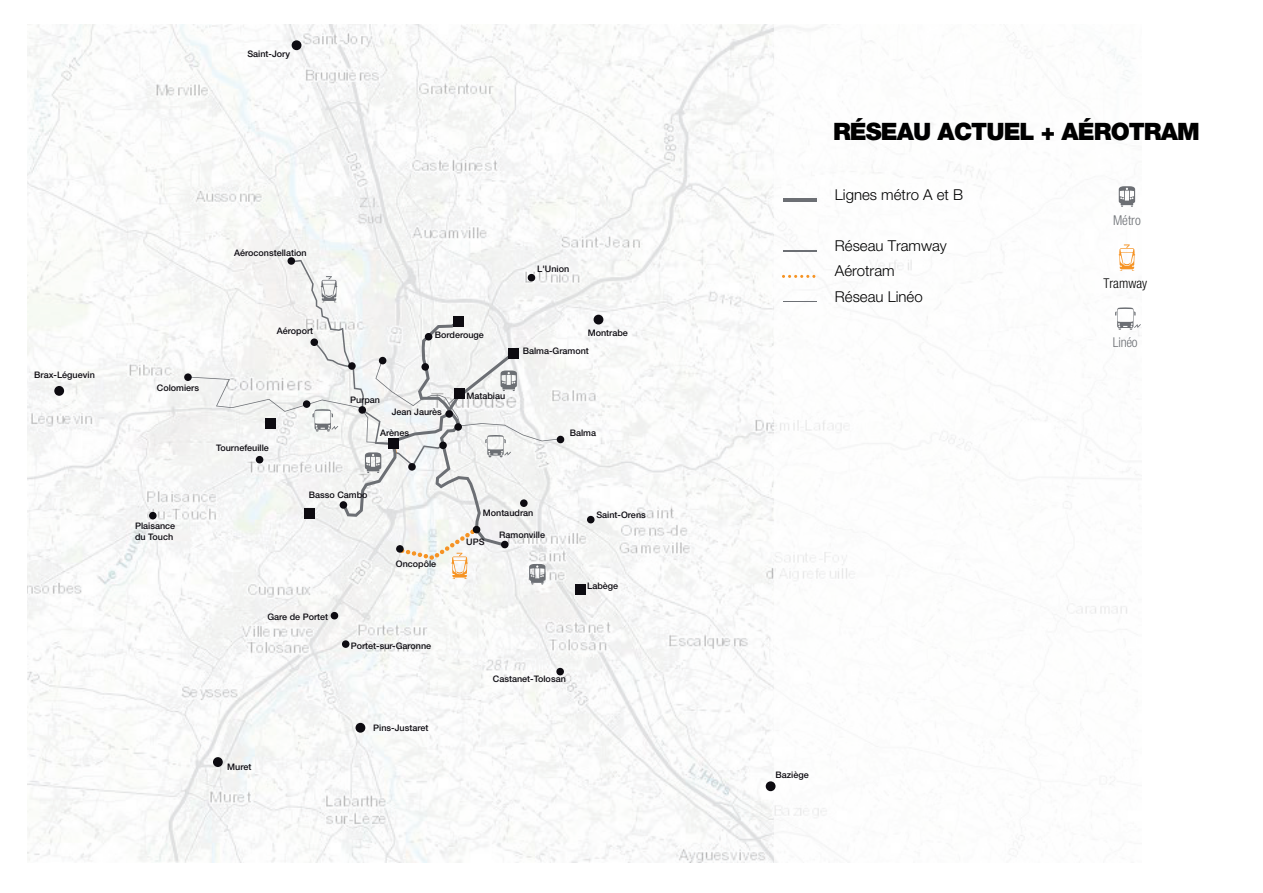
<style>
.page{position:relative;width:1263px;height:893px;background:#fff}
.page>*{position:absolute;margin:0;border:0;box-sizing:border-box;transform-origin:0 0}
.t1{font:900 24px "Helvetica Neue LT Std";letter-spacing:-.04em;color:#000}
.t2{font:300 15px/25.5px "Helvetica Neue LT Std";color:#000}
.t3{font:300 condensed 13.5px "Helvetica Neue LT Std";letter-spacing:-.01em;color:#6c6f74}
.t4{font:300 condensed 13.5px "Helvetica Neue LT Std";color:#000}
.t5{font:500 9px/10.8px "Helvetica Neue LT Std";color:#0d0b11}
</style>
<div class="page">
<img style="left:28px;top:24px;width:746px;height:838px">
<hr style="left:783px;top:250px;width:34px;height:1px;background:#6c6f74">
<hr style="left:783px;top:301px;width:34px;height:1px;background:#6c6f74">
<hr style="left:783px;top:198px;width:34px;height:3px;background:#6c6f74">
<svg style="left:782px;top:275px;width:33px;height:3px"></svg>
<svg style="left:1115px;top:307px;width:26px;height:23px"></svg>
<svg style="left:1119px;top:244px;width:16px;height:27px"></svg>
<svg style="left:1119px;top:186px;width:16px;height:21px"></svg>
<div style="left:766px;top:782px;width:9px;height:8px;background:#0d0b11;border-radius:50%"></div>
<div style="left:766px;top:781px;width:9px;height:10px;border:2px solid #0d0b11;border-radius:50%"></div>
<div style="left:214px;top:758px;width:8px;height:8px;background:#0d0b11;border-radius:50%"></div>
<div style="left:213px;top:757px;width:10px;height:10px;border:2px solid #0d0b11;border-radius:50%"></div>
<div style="left:55px;top:387px;width:8px;height:8px;background:#0d0b11;border-radius:50%"></div>
<div style="left:54px;top:386px;width:10px;height:10px;border:2px solid #0d0b11;border-radius:50%"></div>
<div style="left:292px;top:41px;width:9px;height:8px;background:#0d0b11;border-radius:50%"></div>
<div style="left:292px;top:40px;width:9px;height:10px;border:2px solid #0d0b11;border-radius:50%"></div>
<div style="left:594px;top:315px;width:9px;height:9px;background:#0d0b11;border-radius:50%"></div>
<div style="left:594px;top:315px;width:9px;height:9px;border:2px solid #0d0b11;border-radius:50%"></div>
<div style="left:356px;top:724px;width:9px;height:8px;background:#0d0b11;border-radius:50%"></div>
<div style="left:355px;top:723px;width:10px;height:10px;border:2px solid #0d0b11;border-radius:50%"></div>
<div style="left:587px;top:516px;width:7px;height:7px;border:2px solid #0d0b11;border-radius:50%"></div>
<div style="left:184px;top:373px;width:8px;height:8px;border:2px solid #0d0b11;border-radius:50%"></div>
<div style="left:556px;top:668px;width:8px;height:7px;border:2px solid #0d0b11;border-radius:50%"></div>
<div style="left:557px;top:436px;width:7px;height:7px;border:2px solid #0d0b11;border-radius:50%"></div>
<div style="left:287px;top:257px;width:8px;height:8px;border:2px solid #0d0b11;border-radius:50%"></div>
<div style="left:149px;top:512px;width:8px;height:7px;border:2px solid #0d0b11;border-radius:50%"></div>
<div style="left:331px;top:612px;width:7px;height:7px;border:2px solid #0d0b11;border-radius:50%"></div>
<div style="left:342px;top:640px;width:7px;height:8px;border:2px solid #0d0b11;border-radius:50%"></div>
<svg style="left:185px;top:258px;width:377px;height:326px"></svg>
<div style="left:454px;top:388px;width:11px;height:11px;background:#0d0b11"></div>
<div style="left:388px;top:438px;width:11px;height:10px;background:#0d0b11"></div>
<div style="left:304px;top:508px;width:11px;height:10px;background:#0d0b11"></div>
<div style="left:265px;top:418px;width:11px;height:11px;background:#0d0b11"></div>
<div style="left:453px;top:316px;width:11px;height:10px;background:#0d0b11"></div>
<div style="left:508px;top:348px;width:11px;height:10px;background:#0d0b11"></div>
<div style="left:575px;top:585px;width:11px;height:10px;background:#0d0b11"></div>
<p class="t5" style="left:247px;top:48px;width:44px">Saint-Jory</p>
<p class="t5" style="left:34px;top:369px;width:62px">Brax-Léguevin</p>
<p class="t5" style="left:234px;top:248px;width:74px">Aéroconstellation</p>
<p class="t5" style="left:537px;top:263px;width:34px">L'Union</p>
<p class="t5" style="left:157px;top:382px;width:44px">Colomiers</p>
<p class="t5" style="left:135px;top:521px;width:42px">Plaisance du Touch</p>
<p class="t5" style="left:277px;top:326px;width:38px">Aéroport</p>
<p class="t5" style="left:216px;top:442px;width:54px">Tournefeuille</p>
<p class="t5" style="left:435px;top:330px;width:51px">Borderouge</p>
<p class="t5" style="left:350px;top:395px;width:32px">Purpan</p>
<p class="t5" style="left:392px;top:406px;width:52px">Jean Jaurès</p>
<p class="t5" style="left:466px;top:390px;width:40px">Matabiau</p>
<p class="t5" style="left:380px;top:427px;width:30px">Arènes</p>
<p class="t5" style="left:588px;top:327px;width:42px">Montrabe</p>
<p class="t5" style="left:523px;top:345px;width:68px">Balma-Gramont</p>
<p class="t5" style="left:570px;top:427px;width:28px">Balma</p>
<p class="t5" style="left:309px;top:490px;width:60px">Basso Cambo</p>
<p class="t5" style="left:396px;top:558px;width:42px">Oncopôle</p>
<p class="t5" style="left:483px;top:507px;width:52px">Montaudran</p>
<p class="t5" style="left:466px;top:536px;width:20px">UPS</p>
<p class="t5" style="left:499px;top:529px;width:47px">Ramonville</p>
<p class="t5" style="left:596px;top:509px;width:51px">Saint-Orens</p>
<p class="t5" style="left:587px;top:580px;width:33px">Labège</p>
<p class="t5" style="left:267px;top:611px;width:62px">Gare de Portet</p>
<p class="t5" style="left:351px;top:641px;width:82px">Portet-sur-Garonne</p>
<p class="t5" style="left:227px;top:762px;width:26px">Muret</p>
<p class="t5" style="left:373px;top:723px;width:57px">Pins-Justaret</p>
<p class="t5" style="left:493px;top:674px;width:74px">Castanet-Tolosan</p>
<h1 class="t1" style="left:833px;top:117px;width:368px">RÉSEAU ACTUEL + AÉROTRAM</h1>
<h2 class="t2" style="left:835px;top:181px;width:130px">Lignes métro A et B</h2>
<h2 class="t2" style="left:835px;top:232px;width:113px">Réseau Tramway<br>Aérotram<br>Réseau Linéo</h2>
<h3 class="t3" style="left:1113px;top:212px;width:29px">Métro</h3>
<h3 class="t4" style="left:1103px;top:276px;width:45px">Tramway</h3>
<h3 class="t3" style="left:1113px;top:335px;width:26px">Linéo</h3>
<p class="t5" style="left:775px;top:769px;width:35px">Baziège</p>
</div>
